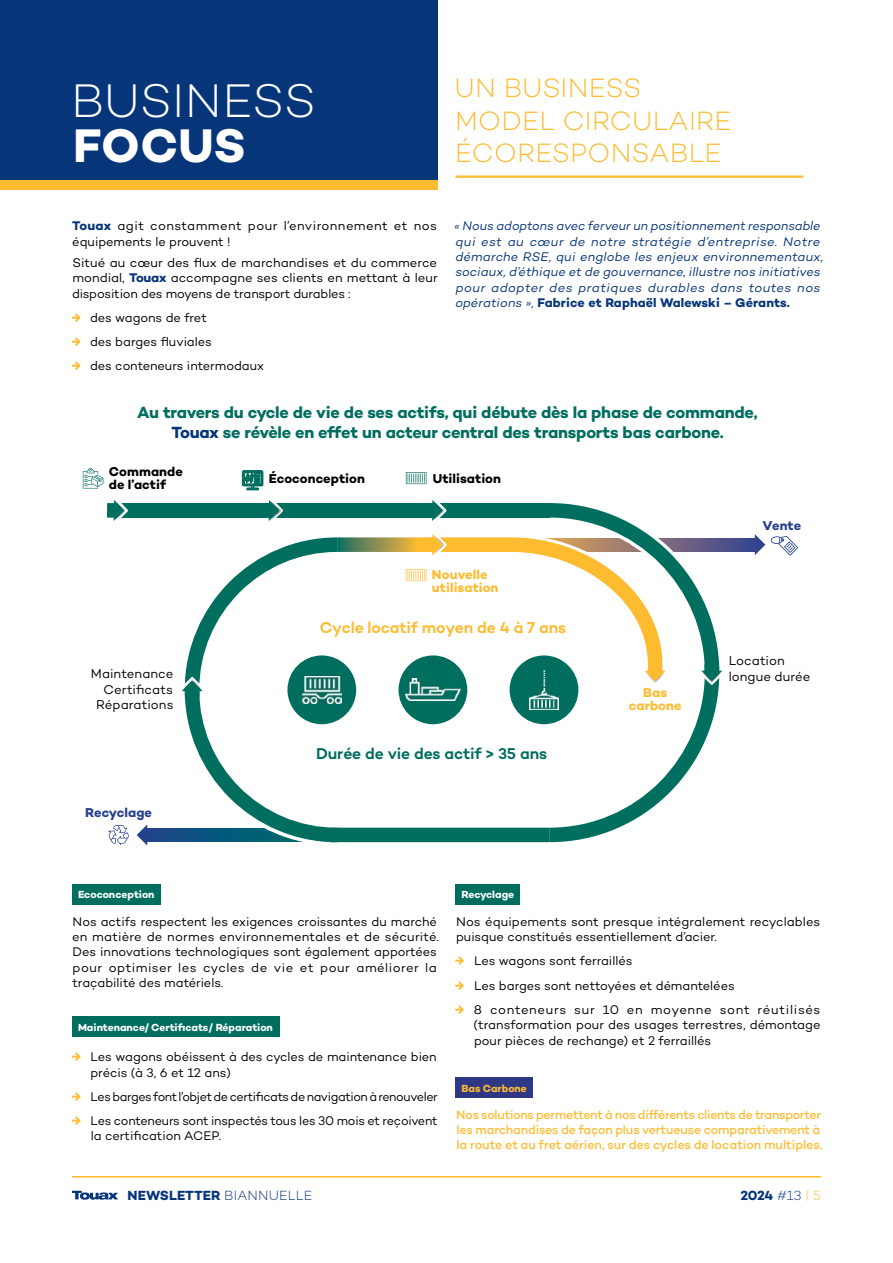
<style>
.page{position:relative;width:893px;height:1263px;background:#fff}
.page>*{position:absolute;margin:0;border:0;box-sizing:border-box;transform-origin:0 0}
.t1{font:300 48px "Campton";color:#fff}
.t2{font:700 48px "Campton";color:#fff}
.t3{font:300 27px/32.4px "Campton";letter-spacing:.01em;color:#fdbb30}
.t4{font:700 16.5px/19.8px "Campton";letter-spacing:-.015em;color:#006e5f;text-align:center}
.t5{font:600 15.9px "Campton";letter-spacing:-.01em;color:#fdbb30}
.t6{font:600 15.9px "Campton";letter-spacing:-.01em;color:#006e5f}
.t7{font:700 13.5px "Campton";letter-spacing:.005em;color:#06357a}
.t8{font:13.05px/15.3px "Campton";letter-spacing:.005em;color:#000}
.t9{font:700 13.05px/13px "Campton";letter-spacing:.005em;color:#000}
.t10{font:700 13.05px/13px "Campton";letter-spacing:.005em;color:#fdbb30}
.t11{font:700 13.05px "Campton";letter-spacing:.005em;color:#25408f}
.t12{font:12.75px/15.3px "Campton";letter-spacing:-.005em;color:#000}
.t13{font:italic 12.75px/15.3px "Campton";letter-spacing:.01em;color:#06357a}
.t14{font:500 12.75px/15.3px "Campton";letter-spacing:-.015em;color:#fdbb30}
.t15{font:12.75px/15.3px "Campton";letter-spacing:.025em;color:#000}
.t16{font:12.75px "Campton";letter-spacing:-.03em;color:#000}
.t17{font:700 10.5px "Campton";color:#fff}
.t18{font:700 10.5px "Campton";color:#fdbb30}
.s1{font-weight:700;color:#06357a}
.s2{font-weight:700;color:#fdbb30}
.s3{font-weight:700;font-style:normal}
.s4{color:#06357a}
.s5{font-weight:300}
.s6{font-weight:300;color:#fdbb30}
</style>
<div class="page">
<svg style="left:72px;top:1191px;width:46px;height:9px"></svg>
<div style="left:0;top:0;width:437px;height:189px;background:#06357a"></div>
<div style="left:0;top:180px;width:437px;height:9px;background:#fdbb30"></div>
<hr style="left:455px;top:176px;width:348px;height:2px;background:#fdbb30">
<div style="left:72px;top:884px;width:89px;height:20px;background:#006e5f"></div>
<div style="left:72px;top:1017px;width:207px;height:20px;background:#006e5f"></div>
<div style="left:455px;top:884px;width:65px;height:20px;background:#006e5f"></div>
<div style="left:455px;top:1077px;width:78px;height:20px;background:#2f3885"></div>
<div style="left:455px;top:538px;width:301px;height:13px;background:#3e498b"></div>
<svg style="left:755px;top:534px;width:10px;height:21px"></svg>
<div style="left:146px;top:828px;width:183px;height:13px;background:#1d4889"></div>
<svg style="left:137px;top:824px;width:10px;height:21px"></svg>
<div style="left:115px;top:503px;width:435px;height:15px;background:#006e5f"></div>
<svg style="left:107px;top:500px;width:21px;height:21px"></svg>
<svg style="left:83px;top:468px;width:20px;height:20px"></svg>
<svg style="left:242px;top:471px;width:21px;height:19px"></svg>
<svg style="left:406px;top:472px;width:20px;height:12px"></svg>
<svg style="left:180px;top:500px;width:553px;height:343px"></svg>
<svg style="left:108px;top:825px;width:21px;height:20px"></svg>
<svg style="left:771px;top:536px;width:27px;height:19px"></svg>
<hr style="left:72px;top:1176px;width:749px;height:1px;background:#fdbb30">
<h1 class="t1" style="left:71px;top:71px;width:246px">BUSINESS</h1>
<h1 class="t2" style="left:73px;top:115px;width:174px">FOCUS</h1>
<h2 class="t3" style="left:454px;top:71px;width:279px">UN BUSINESS<br>MODEL CIRCULAIRE<br>ÉCORESPONSABLE</h2>
<p class="t15" style="left:72px;top:218px;width:366px"><span class="s1">Touax</span> agit constamment pour l’environnement et nos équipements le prouvent !</p>
<p class="t12" style="left:72px;top:255px;width:367px;text-align:justify">Situé au cœur des flux de marchandises et du commerce mondial, <span class="s1">Touax</span> accompagne ses clients en mettant à leur disposition des moyens de transport durables :</p>
<p class="t12" style="left:71px;top:310px;width:137px"><span class="s2">→</span> des wagons de fret</p>
<p class="t12" style="left:71px;top:334px;width:142px"><span class="s2">→</span> des barges fluviales</p>
<p class="t12" style="left:71px;top:358px;width:194px"><span class="s2">→</span> des conteneurs intermodaux</p>
<p class="t13" style="left:454px;top:218px;width:370px">« Nous adoptons avec ferveur un positionnement responsable qui est au cœur de notre stratégie d’entreprise. Notre démarche RSE, qui englobe les enjeux environnementaux, sociaux, d’éthique et de gouvernance, illustre nos initiatives pour adopter des pratiques durables dans toutes nos opérations », <span class="s3">Fabrice et Raphaël Walewski – Gérants.</span></p>
<p class="t4" style="left:137px;top:402px;width:622px">Au travers du cycle de vie de ses actifs, qui débute dès la phase de commande,<br><span class="s4">Touax</span> se révèle en effet un acteur central des transports bas carbone.</p>
<p class="t9" style="left:109px;top:465px;width:76px">Commande de l’actif</p>
<p class="t8" style="left:91px;top:666px;width:84px;text-align:right">Maintenance<br>Certificats<br>Réparations</p>
<p class="t11" style="left:85px;top:804px;width:69px">Recyclage</p>
<p class="t9" style="left:269px;top:471px;width:98px">Écoconception</p>
<p class="t9" style="left:433px;top:471px;width:70px">Utilisation</p>
<p class="t10" style="left:432px;top:568px;width:68px">Nouvelle utilisation</p>
<p class="t5" style="left:320px;top:617px;width:248px">Cycle locatif moyen de 4 à 7 ans</p>
<p class="t6" style="left:316px;top:744px;width:233px">Durée de vie des actif &gt; 35 ans</p>
<p class="t11" style="left:763px;top:517px;width:40px">Vente</p>
<p class="t10" style="left:629px;top:686px;width:54px;text-align:center">Bas carbone</p>
<p class="t8" style="left:729px;top:653px;width:83px">Location longue durée</p>
<p class="t17" style="left:78px;top:888px;width:78px">Ecoconception</p>
<p class="t12" style="left:72px;top:913px;width:368px">Nos actifs respectent les exigences croissantes du marché en matière de normes environnementales et de sécurité.<br>Des innovations technologiques sont également apportées pour optimiser les cycles de vie et pour améliorer la traçabilité des matériels.</p>
<p class="t17" style="left:78px;top:1020px;width:196px">Maintenance/ Certificats/ Réparation</p>
<p class="t12" style="left:91px;top:1049px;width:348px;text-indent:-19px"><span class="s2">→</span> Les wagons obéissent à des cycles de maintenance bien précis (à 3, 6 et 12 ans)</p>
<p class="t16" style="left:71px;top:1088px;width:368px"><span class="s2">→</span> Les barges font l’objet de certificats de navigation à renouveler</p>
<p class="t12" style="left:91px;top:1113px;width:348px;text-indent:-20px"><span class="s2">→</span> Les conteneurs sont inspectés tous les 30 mois et reçoivent la certification ACEP.</p>
<p class="t17" style="left:461px;top:888px;width:54px">Recyclage</p>
<p class="t12" style="left:456px;top:913px;width:366px">Nos équipements sont presque intégralement recyclables puisque constitués essentiellement d’acier.</p>
<p class="t12" style="left:455px;top:953px;width:179px"><span class="s2">→</span> Les wagons sont ferraillés</p>
<p class="t12" style="left:455px;top:977px;width:281px"><span class="s2">→</span> Les barges sont nettoyées et démantelées</p>
<p class="t12" style="left:474px;top:1002px;width:348px;text-align:justify;text-indent:-19px"><span class="s2">→</span> 8 conteneurs sur 10 en moyenne sont réutilisés (transformation pour des usages terrestres, démontage pour pièces de rechange) et 2 ferraillés</p>
<p class="t18" style="left:461px;top:1081px;width:67px">Bas Carbone</p>
<p class="t14" style="left:456px;top:1106px;width:368px">Nos solutions permettent à nos différents clients de transporter les marchandises de façon plus vertueuse comparativement à la route et au fret aérien, sur des cycles de location multiples.</p>
<p class="t7" style="left:128px;top:1186px;width:186px">NEWSLETTER <span class="s5">BIANNUELLE</span></p>
<p class="t7" style="left:740px;top:1186px;width:82px">2024 <span class="s5">#13</span> <span class="s6">| 5</span></p>
</div>
